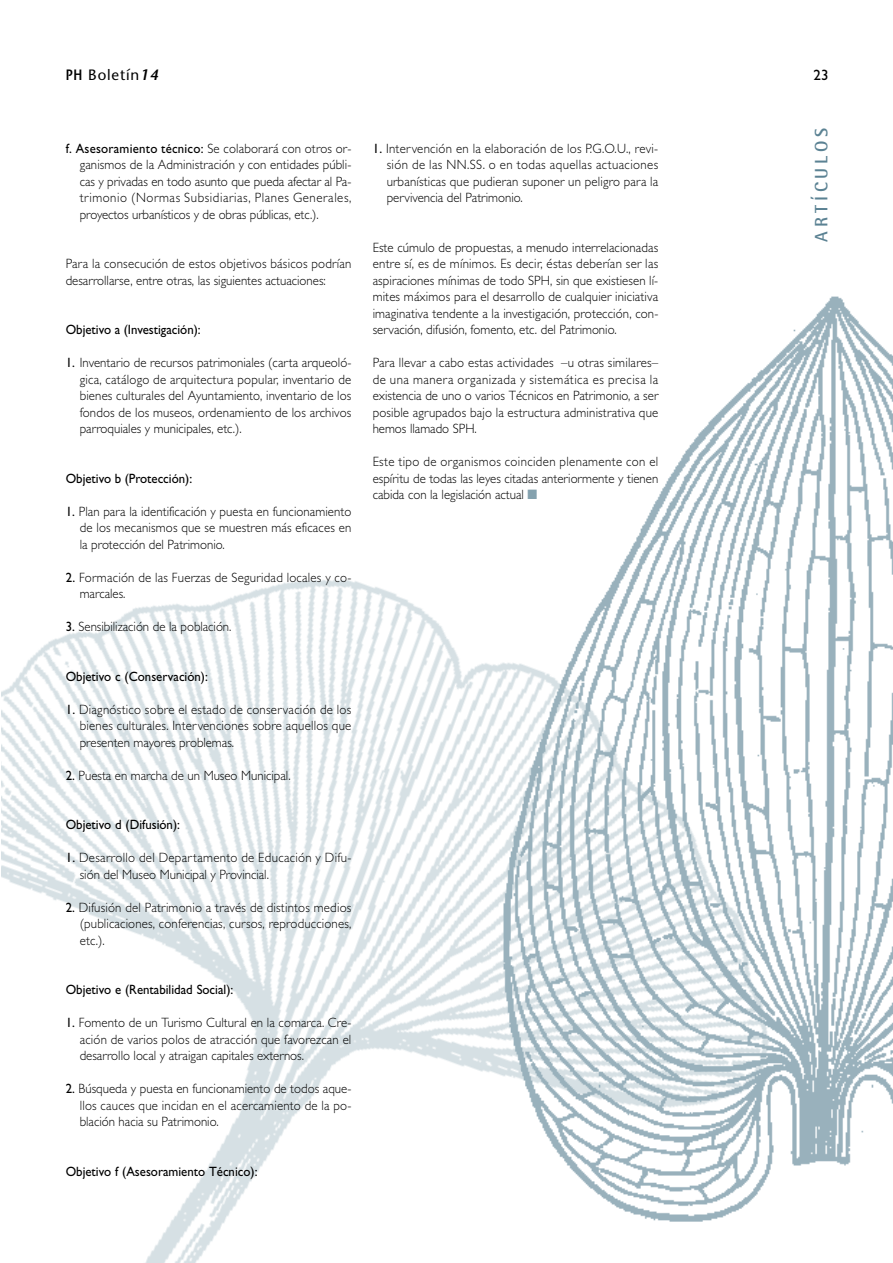
<style>
.page{position:relative;width:893px;height:1263px;background:#fff}
.page>*{position:absolute;margin:0;border:0;box-sizing:border-box;transform-origin:0 0}
.t1{font:700 18px "Rotis Semi Sans";letter-spacing:.215em;color:#5b8293}
.t2{font:15px "Stone Sans";letter-spacing:.055em;color:#000}
.t3{font:15px "Gill Sans";color:#000}
.t4{font:300 13.5px/16.5px "Gill Sans";color:#000;text-align:justify;scale:.95 1}
.t5{font:13.5px "Gill Sans";color:#000;scale:.95 1}
.t6{font:300 13.5px/16.5px "Gill Sans";letter-spacing:.025em;color:#000;scale:.95 1}
.t7{font:300 13.5px/16.5px "Gill Sans";letter-spacing:.02em;color:#000;scale:.95 1}
.s1{font-weight:600}
.s2{font-weight:600;font-style:italic}
.s3{font-weight:400}
.s4{color:#84a1ae}
</style>
<div class="page">
<img style="left:2px;top:580px;width:490px;height:683px">
<img style="left:492px;top:296px;width:400px;height:926px">
<p class="t2" style="left:66px;top:69px;width:94px"><span class="s1">PH</span> Boletín<span class="s2">14</span></p>
<p class="t3" style="left:813px;top:69px;width:16px">23</p>
<p class="t4" style="left:80px;top:142px;width:287px;text-indent:-14px"><span class="s3">f. Asesoramiento técnico:</span> Se colaborará con otros or&shy;ganismos de la Administración y con entidades públi&shy;cas y privadas en todo asunto que pueda afectar al Pa&shy;trimonio (Normas Subsidiarias, Planes Generales, proyectos urbanísticos y de obras públicas, etc.).</p>
<p class="t4" style="left:66px;top:257px;width:302px">Para la consecución de estos objetivos básicos podrían desarrollarse, entre otras, las siguientes actuaciones:</p>
<p class="t5" style="left:66px;top:325px;width:144px">Objetivo a (Investigación):</p>
<p class="t4" style="left:80px;top:356px;width:287px;text-indent:-14px"><span class="s3">1.</span> Inventario de recursos patrimoniales (carta arqueoló&shy;gica, catálogo de arquitectura popular, inventario de bienes culturales del Ayuntamiento, inventario de los fondos de los museos, ordenamiento de los archivos parroquiales y municipales, etc.).</p>
<p class="t5" style="left:66px;top:473px;width:135px">Objetivo b (Protección):</p>
<p class="t4" style="left:80px;top:505px;width:287px;text-indent:-14px"><span class="s3">1.</span> Plan para la identificación y puesta en funcionamiento de los mecanismos que se muestren más eficaces en la protección del Patrimonio.</p>
<p class="t7" style="left:80px;top:571px;width:287px;text-indent:-14px"><span class="s3">2.</span> Formación de las Fuerzas de Seguridad locales y co&shy;marcales.</p>
<p class="t4" style="left:66px;top:620px;width:176px"><span class="s3">3.</span> Sensibilización de la población.</p>
<p class="t5" style="left:66px;top:671px;width:151px">Objetivo c (Conservación):</p>
<p class="t4" style="left:80px;top:703px;width:287px;text-indent:-14px"><span class="s3">1.</span> Diagnóstico sobre el estado de conservación de los bienes culturales. Intervenciones sobre aquellos que presenten mayores problemas.</p>
<p class="t4" style="left:66px;top:769px;width:238px"><span class="s3">2.</span> Puesta en marcha de un Museo Municipal.</p>
<p class="t5" style="left:66px;top:820px;width:122px">Objetivo d (Difusión):</p>
<p class="t6" style="left:80px;top:851px;width:287px;text-indent:-14px"><span class="s3">1.</span> Desarrollo del Departamento de Educación y Difu&shy;sión del Museo Municipal y Provincial.</p>
<p class="t4" style="left:80px;top:901px;width:287px;text-indent:-14px"><span class="s3">2.</span> Difusión del Patrimonio a través de distintos medios (publicaciones, conferencias, cursos, reproducciones, etc.).</p>
<p class="t5" style="left:66px;top:985px;width:178px">Objetivo e (Rentabilidad Social):</p>
<p class="t4" style="left:80px;top:1016px;width:287px;text-indent:-14px"><span class="s3">1.</span> Fomento de un Turismo Cultural en la comarca. Cre&shy;ación de varios polos de atracción que favorezcan el desarrollo local y atraigan capitales externos.</p>
<p class="t4" style="left:80px;top:1082px;width:287px;text-indent:-14px"><span class="s3">2.</span> Búsqueda y puesta en funcionamiento de todos aque&shy;llos cauces que incidan en el acercamiento de la po&shy;blación hacia su Patrimonio.</p>
<p class="t5" style="left:66px;top:1166px;width:203px">Objetivo f (Asesoramiento Técnico):</p>
<p class="t4" style="left:386px;top:142px;width:287px;text-indent:-14px"><span class="s3">1.</span> Intervención en la elaboración de los P.G.O.U., revi&shy;sión de las NN.SS. o en todas aquellas actuaciones urbanísticas que pudieran suponer un peligro para la pervivencia del Patrimonio.</p>
<p class="t4" style="left:372px;top:241px;width:302px">Este cúmulo de propuestas, a menudo interrelacionadas entre sí, es de mínimos. Es decir, éstas deberían ser las aspiraciones mínimas de todo SPH, sin que existiesen lí&shy;mites máximos para el desarrollo de cualquier iniciativa imaginativa tendente a la investigación, protección, con&shy;servación, difusión, fomento, etc. del Patrimonio.</p>
<p class="t4" style="left:372px;top:356px;width:302px">Para llevar a cabo estas actividades –u otras similares– de una manera organizada y sistemática es precisa la existencia de uno o varios Técnicos en Patrimonio, a ser posible agrupados bajo la estructura administrativa que hemos llamado SPH.</p>
<p class="t4" style="left:372px;top:455px;width:302px">Este tipo de organismos coinciden plenamente con el espíritu de todas las leyes citadas anteriormente y tienen cabida con la legislación actual <span class="s4">■</span></p>
<h1 class="t1" style="left:814px;top:242px;width:115px;rotate:-90deg">ARTÍCULOS</h1>
</div>
